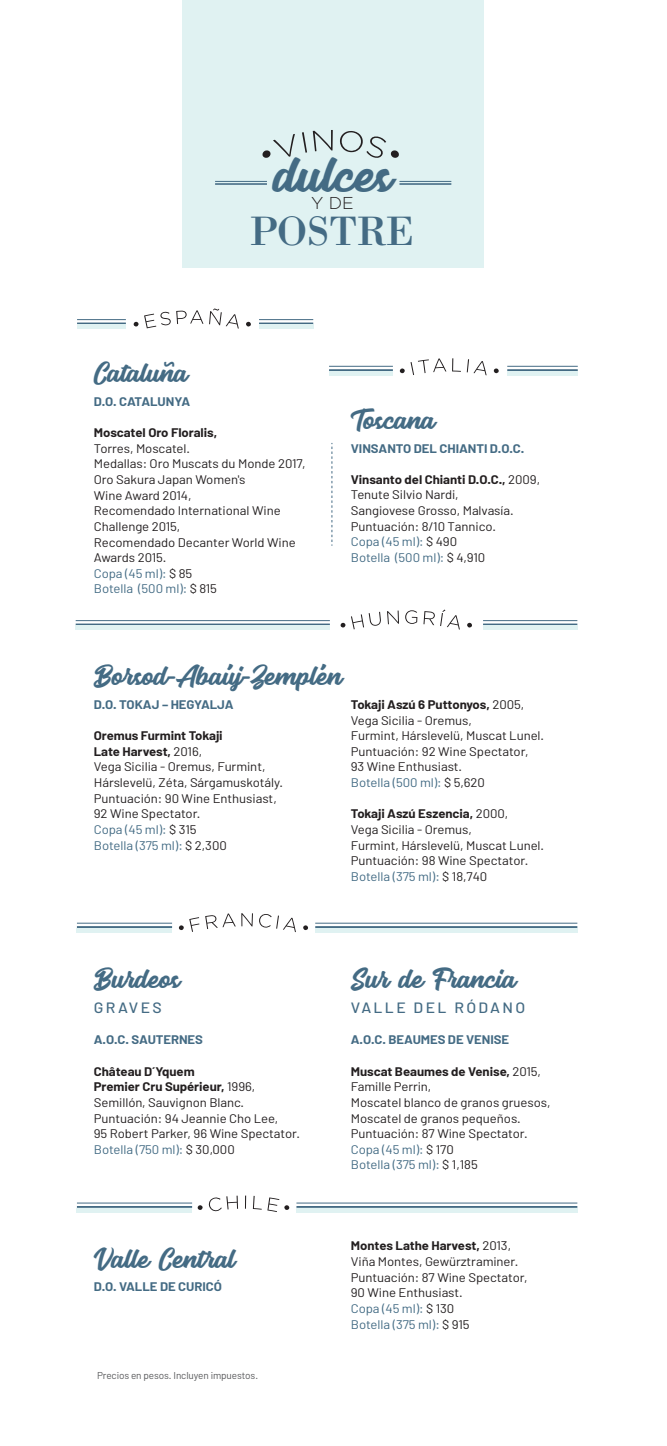
<style>
.page{position:relative;width:667px;height:1446px;background:#fff}
.page>*{position:absolute;margin:0;border:0;box-sizing:border-box;transform-origin:0 0}
.t1{font:46.38px "Seact Clean";color:#446b84}
.t2{font:42.38px "Bodoni";letter-spacing:-.025em;color:#446b84}
.t3{font:25px "Seact Clean";color:#446b84}
.t4{font:300 17.25px "Gotham";color:#231f20}
.t5{font:500 15px "Barlow";letter-spacing:.15em;color:#446b84;scale:1.05 1}
.t6{font:12.5px/15.6px "Barlow";letter-spacing:-.005em;color:#231f20;scale:1.05 1}
.t7{font:700 12.5px "Barlow";letter-spacing:-.005em;color:#446b84;scale:1.05 1}
.t8{font:700 12.5px "Barlow";letter-spacing:-.005em;color:#231f20;scale:1.05 1}
.t9{font:10px "Barlow";letter-spacing:-.01em;color:#58595b}
.s1{color:#436b84}
.s2{font-weight:700}
.s3{font-family:"Pacifico"}
</style>
<div class="page">
<div style="left:182px;top:0;width:301px;height:267px;background:#e0f2f2"></div>
<hr style="left:215px;top:183px;width:52px;height:2px;background:#446b84">
<hr style="left:215px;top:181px;width:52px;height:1px;background:#446b84">
<hr style="left:399px;top:183px;width:52px;height:2px;background:#446b84">
<hr style="left:399px;top:181px;width:52px;height:1px;background:#446b84">
<svg style="left:262px;top:134px;width:33px;height:24px"></svg>
<svg style="left:302px;top:130px;width:30px;height:23px"></svg>
<svg style="left:340px;top:131px;width:59px;height:27px"></svg>
<svg style="left:340px;top:610px;width:58px;height:19px"></svg>
<svg style="left:405px;top:610px;width:12px;height:14px"></svg>
<svg style="left:423px;top:611px;width:11px;height:14px"></svg>
<svg style="left:440px;top:609px;width:19px;height:20px"></svg>
<svg style="left:467px;top:622px;width:5px;height:6px"></svg>
<hr style="left:76px;top:623px;width:253px;height:2px;background:#446b84">
<hr style="left:76px;top:620px;width:253px;height:1px;background:#446b84">
<div style="left:75px;top:625px;width:254px;height:5px;background:#e0f2f2"></div>
<hr style="left:482px;top:623px;width:95px;height:2px;background:#446b84">
<hr style="left:482px;top:620px;width:95px;height:1px;background:#446b84">
<div style="left:482px;top:625px;width:95px;height:5px;background:#e0f2f2"></div>
<svg style="left:133px;top:310px;width:70px;height:18px"></svg>
<svg style="left:209px;top:308px;width:30px;height:21px"></svg>
<svg style="left:246px;top:322px;width:5px;height:5px"></svg>
<hr style="left:77px;top:322px;width:49px;height:2px;background:#446b84">
<hr style="left:77px;top:319px;width:49px;height:1px;background:#446b84">
<hr style="left:77px;top:325px;width:49px;height:4px;background:#e0f2f2">
<hr style="left:259px;top:322px;width:54px;height:2px;background:#446b84">
<hr style="left:259px;top:319px;width:54px;height:1px;background:#446b84">
<hr style="left:259px;top:325px;width:54px;height:4px;background:#e0f2f2">
<svg style="left:178px;top:917px;width:21px;height:15px"></svg>
<svg style="left:205px;top:913px;width:30px;height:16px"></svg>
<svg style="left:241px;top:913px;width:12px;height:13px"></svg>
<svg style="left:259px;top:914px;width:37px;height:18px"></svg>
<svg style="left:303px;top:925px;width:5px;height:5px"></svg>
<hr style="left:77px;top:926px;width:95px;height:2px;background:#446b84">
<hr style="left:77px;top:923px;width:95px;height:1px;background:#446b84">
<hr style="left:77px;top:928px;width:95px;height:4px;background:#e0f2f2">
<hr style="left:315px;top:926px;width:262px;height:2px;background:#446b84">
<hr style="left:315px;top:923px;width:262px;height:1px;background:#446b84">
<hr style="left:315px;top:928px;width:262px;height:4px;background:#e0f2f2">
<svg style="left:197px;top:1195px;width:41px;height:16px"></svg>
<svg style="left:245px;top:1195px;width:1px;height:13px"></svg>
<svg style="left:253px;top:1196px;width:8px;height:13px"></svg>
<svg style="left:267px;top:1197px;width:22px;height:15px"></svg>
<hr style="left:77px;top:1206px;width:115px;height:2px;background:#446b84">
<hr style="left:77px;top:1202px;width:115px;height:1px;background:#446b84">
<hr style="left:77px;top:1208px;width:115px;height:4px;background:#e0f2f2">
<hr style="left:296px;top:1206px;width:281px;height:2px;background:#446b84">
<hr style="left:296px;top:1202px;width:281px;height:1px;background:#446b84">
<hr style="left:296px;top:1208px;width:281px;height:4px;background:#e0f2f2">
<svg style="left:399px;top:368px;width:5px;height:5px"></svg>
<svg style="left:410px;top:358px;width:36px;height:17px"></svg>
<svg style="left:452px;top:358px;width:8px;height:14px"></svg>
<svg style="left:466px;top:359px;width:20px;height:16px"></svg>
<svg style="left:493px;top:368px;width:5px;height:5px"></svg>
<hr style="left:329px;top:369px;width:63px;height:2px;background:#446b84">
<hr style="left:329px;top:366px;width:63px;height:1px;background:#446b84">
<div style="left:328px;top:371px;width:64px;height:5px;background:#e0f2f2"></div>
<hr style="left:507px;top:369px;width:70px;height:2px;background:#446b84">
<hr style="left:507px;top:366px;width:70px;height:1px;background:#446b84">
<div style="left:506px;top:371px;width:71px;height:5px;background:#e0f2f2"></div>
<svg style="left:331px;top:443px;width:1px;height:103px"></svg>
<h3 class="t3" style="left:94px;top:352px;width:95px">Cataluña</h3>
<h1 class="t1" style="left:273px;top:136px;width:119px">dulces</h1>
<h2 class="t2" style="left:249px;top:205px;width:166px">POSTRE</h2>
<h3 class="t4" style="left:311px;top:193px;width:44px">Y DE</h3>
<p class="t7" style="left:94px;top:394px;width:93px">D.O. CATALUNYA</p>
<p class="t8" style="left:94px;top:425px;width:119px">Moscatel Oro Floralis,</p>
<p class="t6" style="left:94px;top:440px;width:203px">Torres, Moscatel.<br>Medallas: Oro Muscats du Monde 2017,<br>Oro Sakura Japan Women's<br>Wine Award 2014,<br>Recomendado International Wine<br>Challenge 2015,<br>Recomendado Decanter World Wine<br>Awards 2015.<br><span class="s1">Copa (45 ml):</span> $ 85<br><span class="s1">Botella (500 ml):</span> $ 815</p>
<h3 class="t3" style="left:350px;top:399px;width:85px">Toscana</h3>
<p class="t7" style="left:350px;top:440px;width:166px">VINSANTO DEL CHIANTI D.O.C.</p>
<p class="t6" style="left:350px;top:471px;width:182px"><span class="s2">Vinsanto del Chianti D.O.C.,</span> 2009,<br>Tenute Silvio Nardi,<br>Sangiovese Grosso, Malvasía.<br>Puntuación: 8/10 Tannico.<br><span class="s1">Copa (45 ml):</span> $ 490<br><span class="s1">Botella (500 ml):</span> $ 4,910</p>
<h3 class="t3" style="left:94px;top:655px;width:249px">Borsod<span class="s3">-</span>Abaúj<span class="s3">-</span>Zemplén</h3>
<p class="t7" style="left:94px;top:696px;width:134px">D.O. TOKAJ – HEGYALJA</p>
<p class="t6" style="left:94px;top:727px;width:182px"><span class="s2">Oremus Furmint Tokaji<br>Late Harvest,</span> 2016,<br>Vega Sicilia - Oremus, Furmint,<br>Hárslevelü, Zéta, Sárgamuskotály.<br>Puntuación: 90 Wine Enthusiast,<br>92 Wine Spectator.<br><span class="s1">Copa (45 ml):</span> $ 315<br><span class="s1">Botella (375 ml):</span> $ 2,300</p>
<p class="t6" style="left:350px;top:696px;width:185px"><span class="s2">Tokaji Aszú 6 Puttonyos,</span> 2005,<br>Vega Sicilia - Oremus,<br>Furmint, Hárslevelü, Muscat Lunel.<br>Puntuación: 92 Wine Spectator,<br>93 Wine Enthusiast.<br><span class="s1">Botella (500 ml):</span> $ 5,620</p>
<p class="t6" style="left:350px;top:805px;width:185px"><span class="s2">Tokaji Aszú Eszencia,</span> 2000,<br>Vega Sicilia - Oremus,<br>Furmint, Hárslevelü, Muscat Lunel.<br>Puntuación: 98 Wine Spectator.<br><span class="s1">Botella (375 ml):</span> $ 18,740</p>
<h3 class="t3" style="left:94px;top:958px;width:87px">Burdeos</h3>
<h3 class="t3" style="left:350px;top:958px;width:166px">Sur de Francia</h3>
<p class="t5" style="left:350px;top:998px;width:167px">VALLE DEL RÓDANO</p>
<p class="t7" style="left:350px;top:1032px;width:152px">A.O.C. BEAUMES DE VENISE</p>
<p class="t6" style="left:350px;top:1063px;width:191px"><span class="s2">Muscat Beaumes de Venise,</span> 2015,<br>Famille Perrin,<br>Moscatel blanco de granos gruesos,<br>Moscatel de granos pequeños.<br>Puntuación: 87 Wine Spectator.<br><span class="s1">Copa (45 ml):</span> $ 170<br><span class="s1">Botella (375 ml):</span> $ 1,185</p>
<p class="t5" style="left:94px;top:998px;width:66px">GRAVES</p>
<p class="t7" style="left:94px;top:1032px;width:105px">A.O.C. SAUTERNES</p>
<p class="t6" style="left:94px;top:1063px;width:198px"><span class="s2">Château D´Yquem<br>Premier Cru Supérieur,</span> 1996,<br>Semillón, Sauvignon Blanc.<br>Puntuación: 94 Jeannie Cho Lee,<br>95 Robert Parker, 96 Wine Spectator.<br><span class="s1">Botella (750 ml):</span> $ 30,000</p>
<h3 class="t3" style="left:94px;top:1237px;width:142px">Valle Central</h3>
<p class="t6" style="left:350px;top:1238px;width:170px"><span class="s2">Montes Lathe Harvest,</span> 2013,<br>Viña Montes, Gewürztraminer.<br>Puntuación: 87 Wine Spectator,<br>90 Wine Enthusiast.<br><span class="s1">Copa (45 ml):</span> $ 130<br><span class="s1">Botella (375 ml):</span> $ 915</p>
<p class="t7" style="left:94px;top:1279px;width:123px">D.O. VALLE DE CURICÓ</p>
<p class="t9" style="left:97px;top:1369px;width:162px">Precios en pesos. Incluyen impuestos.</p>
</div>
